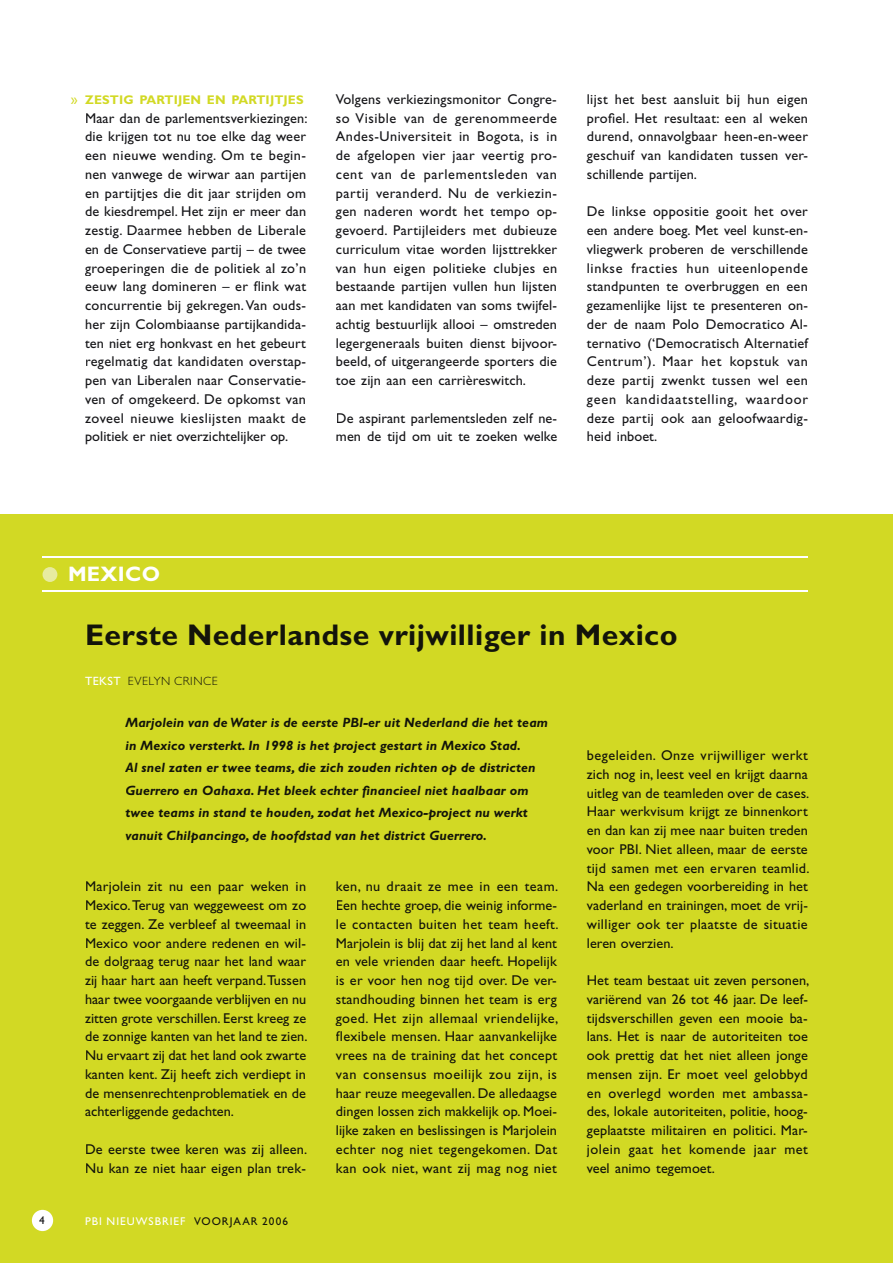
<style>
.page{position:relative;width:893px;height:1263px;background:#fff}
.page>*{position:absolute;margin:0;border:0;box-sizing:border-box;transform-origin:0 0}
.t1{font:700 30px "Gill Sans";letter-spacing:.015em;color:#13140a}
.t2{font:700 21px "Gill Sans";letter-spacing:.015em;color:#fff}
.t3{font:14.25px/18.8px "Gill Sans";letter-spacing:.01em;color:#13140a;text-align:justify}
.t4{font:14.25px/18.8px "Gill Sans";letter-spacing:.01em;color:#151518;text-align:justify}
.t5{font:14.25px "Gill Sans";color:#d2d924}
.t6{font:italic 700 13.5px/22.5px "Gill Sans";letter-spacing:.01em;color:#13140a}
.t7{font:700 12.6px "Gill Sans";letter-spacing:.015em;color:#d2d924}
.t8{font:300 12px "Gill Sans";letter-spacing:.045em;color:#13140a}
.t9{font:11.25px "Gill Sans";letter-spacing:.09em;color:#fff}
.t10{font:11.25px "Gill Sans";color:#151518}
.s1{font-weight:400;color:#fff}
.s2{color:#13140a}
</style>
<div class="page">
<div style="left:0;top:514px;width:893px;height:749px;background:#d2d924"></div>
<div style="left:43px;top:567px;width:14px;height:15px;background:#e7eba0;border-radius:50%"></div>
<hr style="left:43px;top:590px;width:765px;height:2px;background:#fff">
<hr style="left:43px;top:556px;width:765px;height:2px;background:#fff">
<div style="left:32px;top:1210px;width:21px;height:21px;background:#fff;border-radius:50%"></div>
<p class="t7" style="left:85px;top:92px;width:220px">ZESTIG PARTIJEN EN PARTIJTJES</p>
<p class="t4" style="left:85px;top:108px;width:224px">Maar dan de parlementsverkiezingen: die krijgen tot nu toe elke dag weer een nieuwe wending. Om te begin&shy;nen vanwege de wirwar aan partijen en partijtjes die dit jaar strijden om de kiesdrempel. Het zijn er meer dan zestig. Daarmee hebben de Liberale en de Conservatieve partij – de twee groeperingen die de politiek al zo’n eeuw lang domineren – er flink wat concurrentie bij gekregen. Van ouds&shy;her zijn Colombiaanse partijkandida&shy;ten niet erg honkvast en het gebeurt regelmatig dat kandidaten overstap&shy;pen van Liberalen naar Conservatie&shy;ven of omgekeerd. De opkomst van zoveel nieuwe kieslijsten maakt de politiek er niet overzichtelijker op.</p>
<p class="t5" style="left:71px;top:91px;width:8px">»</p>
<p class="t4" style="left:336px;top:90px;width:223px">Volgens verkiezingsmonitor Congre&shy;so Visible van de gerenommeerde Andes-Universiteit in Bogota, is in de afgelopen vier jaar veertig pro&shy;cent van de parlementsleden van partij veranderd. Nu de verkiezin&shy;gen naderen wordt het tempo op&shy;gevoerd. Partijleiders met dubieuze curriculum vitae worden lijsttrekker van hun eigen politieke clubjes en bestaande partijen vullen hun lijsten aan met kandidaten van soms twijfel&shy;achtig bestuurlijk allooi – omstreden legergeneraals buiten dienst bijvoor&shy;beeld, of uitgerangeerde sporters die toe zijn aan een carrièreswitch.</p>
<p class="t4" style="left:336px;top:408px;width:223px">De aspirant parlementsleden zelf ne&shy;men de tijd om uit te zoeken welke</p>
<p class="t4" style="left:587px;top:90px;width:223px">lijst het best aansluit bij hun eigen profiel. Het resultaat: een al weken durend, onnavolgbaar heen-en-weer geschuif van kandidaten tussen ver&shy;schillende partijen.</p>
<p class="t4" style="left:587px;top:202px;width:223px">De linkse oppositie gooit het over een andere boeg. Met veel kunst-en&shy;vliegwerk proberen de verschillende linkse fracties hun uiteenlopende standpunten te overbruggen en een gezamenlijke lijst te presenteren on&shy;der de naam Polo Democratico Al&shy;ternativo (‘Democratisch Alternatief Centrum’). Maar het kopstuk van deze partij zwenkt tussen wel een geen kandidaatstelling, waardoor deze partij ook aan geloofwaardig&shy;heid inboet.</p>
<h2 class="t2" style="left:68px;top:562px;width:94px">MEXICO</h2>
<h1 class="t1" style="left:85px;top:617px;width:594px">Eerste Nederlandse vrijwilliger in Mexico</h1>
<p class="t8" style="left:85px;top:674px;width:134px"><span class="s1">TEKST</span> EVELYN CRINCE</p>
<p class="t6" style="left:125px;top:711px;width:424px">Marjolein van de Water is de eerste PBI-er uit Nederland die het team in Mexico versterkt. In 1998 is het project gestart in Mexico Stad.<br>Al snel zaten er twee teams, die zich zouden richten op de districten Guerrero en Oahaxa. Het bleek echter financieel niet haalbaar om twee teams in stand te houden, zodat het Mexico-project nu werkt vanuit Chilpancingo, de hoofdstad van het district Guerrero.</p>
<p class="t3" style="left:85px;top:877px;width:224px">Marjolein zit nu een paar weken in Mexico. Terug van weggeweest om zo te zeggen. Ze verbleef al tweemaal in Mexico voor andere redenen en wil&shy;de dolgraag terug naar het land waar zij haar hart aan heeft verpand. Tussen haar twee voorgaande verblijven en nu zitten grote verschillen. Eerst kreeg ze de zonnige kanten van het land te zien.<br>Nu ervaart zij dat het land ook zwarte kanten kent. Zij heeft zich verdiept in de mensenrechtenproblematiek en de achterliggende gedachten.</p>
<p class="t3" style="left:85px;top:1140px;width:224px">De eerste twee keren was zij alleen.<br>Nu kan ze niet haar eigen plan trek-</p>
<p class="t3" style="left:336px;top:877px;width:224px">ken, nu draait ze mee in een team.<br>Een hechte groep, die weinig informe&shy;le contacten buiten het team heeft.<br>Marjolein is blij dat zij het land al kent en vele vrienden daar heeft. Hopelijk is er voor hen nog tijd over. De ver&shy;standhouding binnen het team is erg goed. Het zijn allemaal vriendelijke, flexibele mensen. Haar aanvankelijke vrees na de training dat het concept van consensus moeilijk zou zijn, is haar reuze meegevallen. De alledaagse dingen lossen zich makkelijk op. Moei&shy;lijke zaken en beslissingen is Marjolein echter nog niet tegengekomen. Dat kan ook niet, want zij mag nog niet</p>
<p class="t10" style="left:39px;top:1214px;width:7px">4</p>
<p class="t9" style="left:85px;top:1214px;width:204px">PBI NIEUWSBRIEF <span class="s2">VOORJAAR 2006</span></p>
<p class="t3" style="left:587px;top:746px;width:224px;text-align:left">begeleiden. Onze vrijwilliger werkt zich nog in, leest veel en krijgt daarna uitleg van de teamleden over de cases.<br>Haar werkvisum krijgt ze binnenkort en dan kan zij mee naar buiten treden voor PBI. Niet alleen, maar de eerste tijd samen met een ervaren teamlid.<br>Na een gedegen voorbereiding in het vaderland en trainingen, moet de vrij&shy;williger ook ter plaatste de situatie leren overzien.</p>
<p class="t3" style="left:587px;top:971px;width:224px">Het team bestaat uit zeven personen, variërend van 26 tot 46 jaar. De leef&shy;tijdsverschillen geven een mooie ba&shy;lans. Het is naar de autoriteiten toe ook prettig dat het niet alleen jonge mensen zijn. Er moet veel gelobbyd en overlegd worden met ambassa&shy;des, lokale autoriteiten, politie, hoog&shy;geplaatste militairen en politici. Mar&shy;jolein gaat het komende jaar met veel animo tegemoet.</p>
</div>
